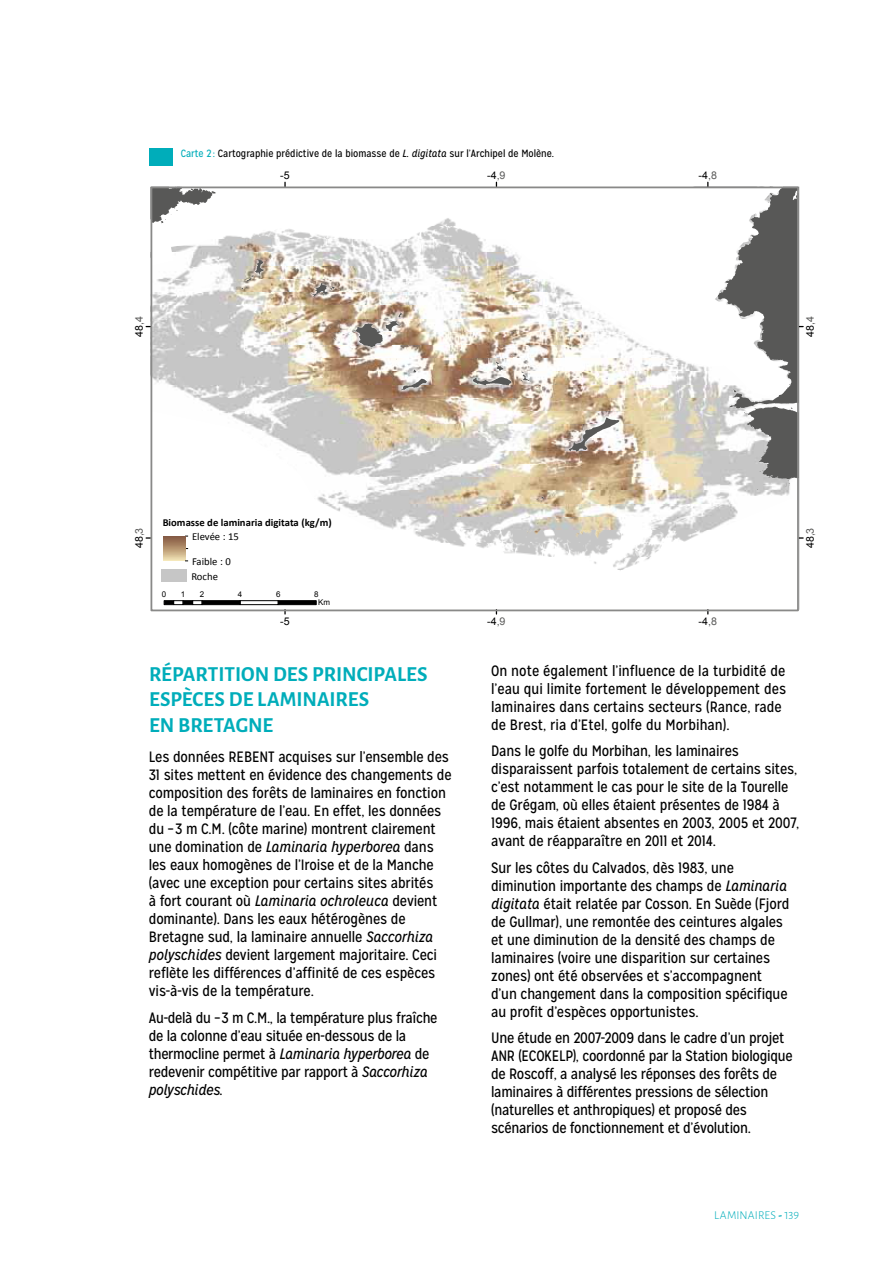
<style>
.page{position:relative;width:893px;height:1263px;background:#fff}
.page>*{position:absolute;margin:0;border:0;box-sizing:border-box;transform-origin:0 0}
.t1{font:700 21px/25.2px "Alegreya Sans SC";color:#00adba}
.t2{font:15px/18px "Mission Gothic";letter-spacing:-.01em;color:#000}
.t3{font:300 12px "Alegreya Sans SC";letter-spacing:.005em;color:#00adba}
.t4{font:10.65px "Arial";color:#000}
.t5{font:700 10.65px "Calibri";color:#000}
.t6{font:10.65px/14.7px "Calibri";color:#000}
.t7{font:10.5px "Mission Gothic";color:#000}
.t8{font:7.95px/7.6px "Arial";color:#000}
.s1{color:#00adba}
.s2{font-style:italic}
.s3{color:#585857}
.s4{font-weight:700}
</style>
<div class="page">
<svg style="left:146px;top:182px;width:657px;height:432px"></svg>
<div style="left:162px;top:570px;width:25px;height:12px;background:#c6c6c6"></div>
<div style="left:149px;top:149px;width:23px;height:17px;background:#00adba"></div>
<p class="t7" style="left:181px;top:147px;width:375px"><span class="s1">Carte 2 :</span> Cartographie prédictive de la biomasse de <span class="s2">L. digitata</span> sur l’Archipel de Molène.</p>
<p class="t4" style="left:280px;top:168px;width:11px">-5</p>
<p class="t4" style="left:487px;top:168px;width:20px">-4<span class="s3">,9</span></p>
<p class="t4" style="left:699px;top:168px;width:20px">-4<span class="s3">,8</span></p>
<p class="t4" style="left:132px;top:337px;width:22px;rotate:-90deg">48<span class="s3">,4</span></p>
<p class="t4" style="left:803px;top:337px;width:22px;rotate:-90deg">48<span class="s3">,4</span></p>
<p class="t5" style="left:163px;top:515px;width:171px">Biomasse de laminaria digitata (kg/m)</p>
<p class="t6" style="left:192px;top:529px;width:48px">Elevée : 15</p>
<p class="t6" style="left:191px;top:554px;width:41px">Faible : 0<br>Roche</p>
<p class="t4" style="left:132px;top:548px;width:22px;rotate:-90deg">48<span class="s3">,3</span></p>
<p class="t4" style="left:803px;top:548px;width:22px;rotate:-90deg">48<span class="s3">,3</span></p>
<p class="t8" style="left:162px;top:590px;width:6px">0</p>
<p class="t8" style="left:181px;top:590px;width:6px">1</p>
<p class="t8" style="left:200px;top:590px;width:6px">2</p>
<p class="t8" style="left:238px;top:590px;width:6px">4</p>
<p class="t8" style="left:276px;top:590px;width:6px">6</p>
<p class="t8" style="left:318px;top:590px;width:13px;text-indent:-4px">8<br>Km</p>
<p class="t4" style="left:280px;top:614px;width:11px">-5</p>
<h1 class="t1" style="left:149px;top:660px;width:12px">RÉPARTITION</h1>
<h1 class="t1" style="left:273px;top:660px;width:12px">DES</h1>
<h1 class="t1" style="left:312px;top:660px;width:12px">PRIN</h1>
<h1 class="t1" style="left:357px;top:660px;width:61px">CIPALES</h1>
<h1 class="t1" style="left:149px;top:685px;width:12px">ESPÈ</h1>
<h1 class="t1" style="left:149px;top:685px;width:131px;text-indent:44px">CES DE LAMINAIRES<br>EN BRETAGNE</h1>
<p class="t2" style="left:149px;top:748px;width:304px">Les données REBENT acquises sur l’ensemble des 31 sites mettent en évidence des changements de composition des forêts de laminaires en fonction de la température de l’eau. En effet, les données du –3 m C.M. (côte marine) montrent clairement une domination de <span class="s2">Laminaria hyperborea</span> dans les eaux homogènes de l’Iroise et de la Manche (avec une exception pour certains sites abrités<br>à fort courant où <span class="s2">Laminaria ochroleuca</span> devient dominante). Dans les eaux hétérogènes de Bretagne sud, la laminaire annuelle <span class="s2">Saccorhiza polyschides</span> devient largement majoritaire. Ceci reflète les différences d’affinité de ces espèces vis-à-vis de la température.</p>
<p class="t2" style="left:149px;top:1009px;width:290px">Au-delà du –3 m C.M., la température plus fraîche de la colonne d’eau située en-dessous de la thermocline permet à <span class="s2">Laminaria hyperborea</span> de redevenir compétitive par rapport à <span class="s2">Saccorhiza polyschides.</span></p>
<p class="t4" style="left:487px;top:614px;width:20px">-4<span class="s3">,9</span></p>
<p class="t4" style="left:699px;top:614px;width:20px">-4<span class="s3">,8</span></p>
<p class="t2" style="left:491px;top:661px;width:296px">On note également l’influence de la turbidité de l’eau qui limite fortement le développement des laminaires dans certains secteurs (Rance, rade de Brest, ria d’Etel, golfe du Morbihan).</p>
<p class="t2" style="left:491px;top:742px;width:310px">Dans le golfe du Morbihan, les laminaires disparaissent parfois totalement de certains sites, c’est notamment le cas pour le site de la Tourelle de Grégam, où elles étaient présentes de 1984 à 1996, mais étaient absentes en 2003, 2005 et 2007, avant de réapparaître en 2011 et 2014.</p>
<p class="t2" style="left:491px;top:858px;width:300px">Sur les côtes du Calvados, dès 1983, une diminution importante des champs de <span class="s2">Laminaria digitata</span> était relatée par Cosson. En Suède (Fjord de Gullmar), une remontée des ceintures algales et une diminution de la densité des champs de laminaires (voire une disparition sur certaines zones) ont été observées et s’accompagnent d’un changement dans la composition spécifique au profit d’espèces opportunistes.</p>
<p class="t2" style="left:491px;top:1029px;width:303px">Une étude en 2007-2009 dans le cadre d’un projet ANR (ECOKELP), coordonné par la Station biologique de Roscoff, a analysé les réponses des forêts de laminaires à différentes pressions de sélection (naturelles et anthropiques) et proposé des scénarios de fonctionnement et d’évolution.</p>
<p class="t3" style="left:714px;top:1207px;width:86px">LAMINAIRES <span class="s4">-</span> 139</p>
</div>
